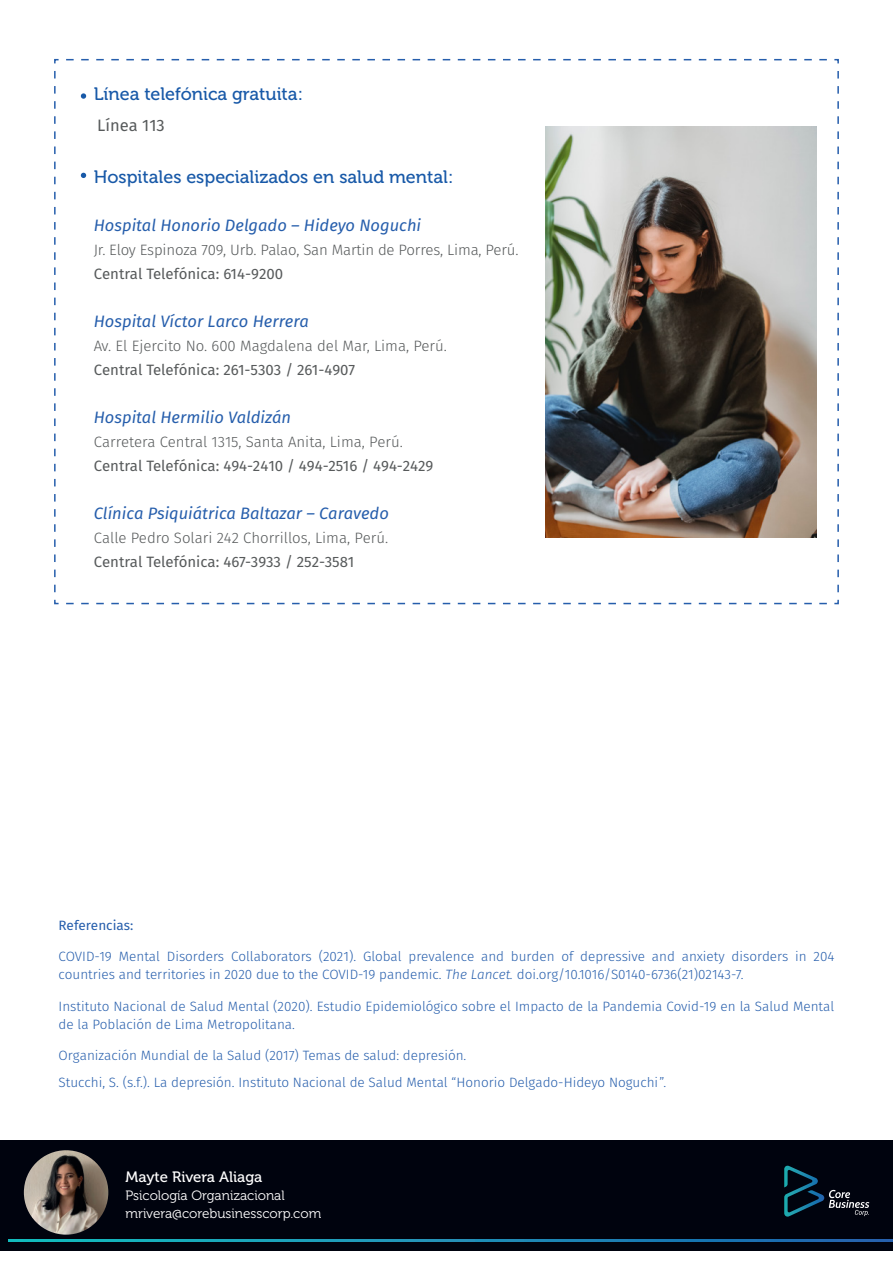
<style>
.page{position:relative;width:893px;height:1263px;background:#fff}
.page>*{position:absolute;margin:0;border:0;box-sizing:border-box;transform-origin:0 0}
.t1{font:18px "Museo 500";color:#1859a8}
.t2{font:italic 16.5px "Fira Sans";color:#265eac}
.t3{font:16.5px "Fira Sans";color:#575a5b}
.t4{font:300 15px "Fira Sans";color:#575a5b}
.t5{font:15px "Fira Sans";color:#575a5b}
.t6{font:15px "Museo 500";color:#fff}
.t7{font:300 13.5px/18px "Fira Sans";color:#265eac}
.t8{font:13.5px/18px "Museo 300";color:#fff}
.t9{font:13.5px "Fira Sans";color:#265eac}
.s1{font-style:italic}
</style>
<div class="page">
<div style="left:0;top:1141px;width:893px;height:109px;background:#00030e"></div>
<img style="left:24px;top:1150px;width:84px;height:84px;border-radius:42px">
<svg style="left:784px;top:1166px;width:85px;height:50px;background:#10212e"></svg>
<svg style="left:9px;top:1240px;width:884px;height:1px"></svg>
<svg style="left:54px;top:599px;width:773px;height:6px"></svg>
<svg style="left:54px;top:58px;width:5px;height:534px"></svg>
<svg style="left:66px;top:58px;width:773px;height:6px"></svg>
<svg style="left:834px;top:71px;width:5px;height:534px"></svg>
<svg style="left:81px;top:93px;width:5px;height:6px"></svg>
<svg style="left:81px;top:173px;width:5px;height:5px"></svg>
<img style="left:546px;top:126px;width:270px;height:411px">
<h1 class="t1" style="left:94px;top:84px;width:211px">Línea telefónica gratuita:</h1>
<p class="t3" style="left:97px;top:112px;width:69px">Línea 113</p>
<h1 class="t1" style="left:94px;top:167px;width:361px">Hospitales especializados en salud mental:</h1>
<p class="t2" style="left:94px;top:212px;width:329px">Hospital Honorio Delgado – Hideyo Noguchi</p>
<p class="t4" style="left:94px;top:239px;width:426px">Jr. Eloy Espinoza 709, Urb. Palao, San Martin de Porres, Lima, Perú.</p>
<p class="t5" style="left:94px;top:262px;width:191px">Central Telefónica: 614-9200</p>
<p class="t2" style="left:94px;top:308px;width:217px">Hospital Víctor Larco Herrera</p>
<p class="t4" style="left:94px;top:335px;width:355px">Av. El Ejercito No. 600 Magdalena del Mar, Lima, Perú.</p>
<p class="t5" style="left:94px;top:358px;width:263px">Central Telefónica: 261-5303 / 261-4907</p>
<p class="t2" style="left:94px;top:404px;width:199px">Hospital Hermilio Valdizán</p>
<p class="t4" style="left:94px;top:431px;width:311px">Carretera Central 1315, Santa Anita, Lima, Perú.</p>
<p class="t5" style="left:94px;top:454px;width:341px">Central Telefónica: 494-2410 / 494-2516 / 494-2429</p>
<p class="t2" style="left:94px;top:500px;width:297px">Clínica Psiquiátrica Baltazar – Caravedo</p>
<p class="t4" style="left:94px;top:527px;width:296px">Calle Pedro Solari 242 Chorrillos, Lima, Perú.</p>
<p class="t5" style="left:94px;top:550px;width:262px">Central Telefónica: 467-3933 / 252-3581</p>
<p class="t9" style="left:59px;top:915px;width:76px">Referencias:</p>
<p class="t7" style="left:59px;top:947px;width:777px">COVID-19 Mental Disorders Collaborators (2021). Global prevalence and burden of depressive and anxiety disorders in 204 countries and territories in 2020 due to the COVID-19 pandemic. <span class="s1">The Lancet.</span> doi.org/10.1016/S0140-6736(21)02143-7.</p>
<p class="t7" style="left:59px;top:997px;width:777px">Instituto Nacional de Salud Mental (2020). Estudio Epidemiológico sobre el Impacto de la Pandemia Covid-19 en la Salud Mental de la Población de Lima Metropolitana.</p>
<p class="t7" style="left:59px;top:1042px;width:609px;line-height:27px">Organización Mundial de la Salud (2017) Temas de salud: depresión.<br>Stucchi, S. (s.f.). La depresión. Instituto Nacional de Salud Mental “Honorio Delgado-Hideyo Noguchi”.</p>
<p class="t6" style="left:126px;top:1168px;width:138px">Mayte Rivera Aliaga</p>
<p class="t8" style="left:126px;top:1186px;width:197px">Psicología Organizacional mrivera@corebusinesscorp.com</p>
</div>
